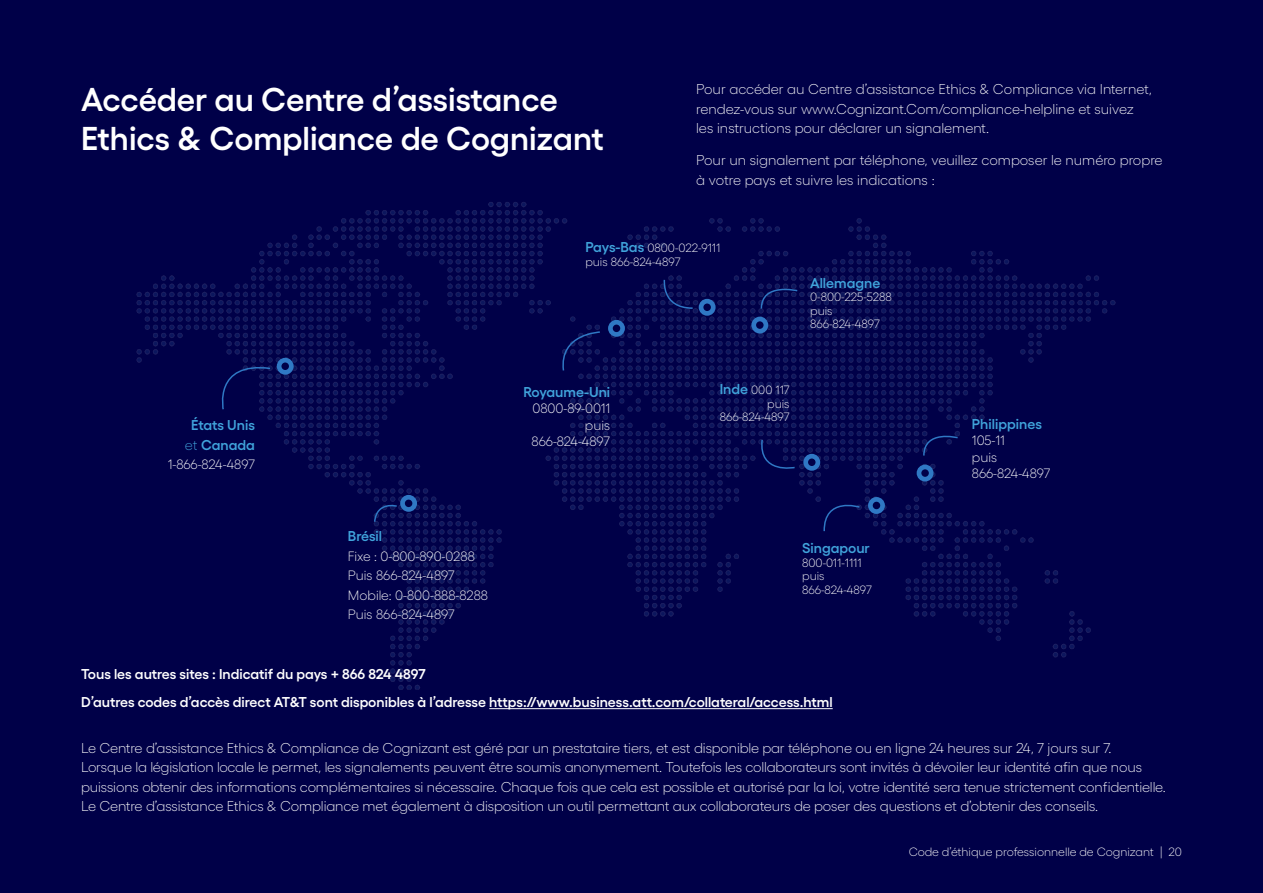
<style>
.page{position:relative;width:1263px;height:893px;background:#000048}
.page>*{position:absolute;margin:0;border:0;box-sizing:border-box;transform-origin:0 0}
.t1{font:600 33px/39px "Gellix";color:#fff}
.t2{font:300 14.25px/19.5px "Gellix";letter-spacing:-.01em;color:#fff}
.t3{font:600 14.25px "Gellix";color:#fff}
.t4{font:600 14.25px/19.5px "Gellix";color:#40a3db;text-align:center}
.t5{font:300 13.5px/16.5px "Gellix";color:#fff;text-align:right}
.Folio_left_8_10{font:300 12px/13.5px "Gellix";color:#fff}
.s1{font-weight:300}
.s2{font-weight:600;font-size:14.25px;color:#40a3db}
</style>
<div class="page">
<img style="left:136px;top:202px;width:980px;height:508px">
<hr style="left:489px;top:708px;width:344px;height:1px;background:#fff">
<svg style="left:220px;top:365px;width:52px;height:46px"></svg>
<svg style="left:561px;top:331px;width:40px;height:41px"></svg>
<div style="left:277px;top:358px;width:17px;height:17px;background:#2f78c4;border-radius:50%"></div>
<div style="left:608px;top:320px;width:17px;height:17px;background:#2f78c4;border-radius:50%"></div>
<div style="left:699px;top:299px;width:17px;height:17px;background:#2f78c4;border-radius:50%"></div>
<div style="left:751px;top:317px;width:17px;height:17px;background:#2f78c4;border-radius:50%"></div>
<div style="left:803px;top:454px;width:17px;height:17px;background:#2f78c4;border-radius:50%"></div>
<svg style="left:868px;top:497px;width:17px;height:17px"></svg>
<div style="left:917px;top:465px;width:16px;height:16px;background:#2f78c4;border-radius:50%"></div>
<div style="left:281px;top:362px;width:8px;height:8px;background:#000048;border-radius:50%"></div>
<div style="left:400px;top:495px;width:17px;height:17px;background:#2f78c4;border-radius:50%"></div>
<div style="left:405px;top:500px;width:7px;height:7px;background:#000048;border-radius:50%"></div>
<div style="left:613px;top:325px;width:7px;height:7px;background:#000048;border-radius:50%"></div>
<div style="left:703px;top:304px;width:8px;height:7px;background:#000048;border-radius:50%"></div>
<div style="left:756px;top:321px;width:7px;height:8px;background:#000048;border-radius:50%"></div>
<div style="left:808px;top:458px;width:7px;height:8px;background:#000048;border-radius:50%"></div>
<div style="left:873px;top:502px;width:7px;height:7px;background:#000048;border-radius:50%"></div>
<div style="left:921px;top:469px;width:8px;height:8px;background:#000048;border-radius:50%"></div>
<svg style="left:662px;top:278px;width:32px;height:32px"></svg>
<svg style="left:760px;top:287px;width:39px;height:23px"></svg>
<svg style="left:922px;top:434px;width:37px;height:23px"></svg>
<svg style="left:758px;top:438px;width:38px;height:34px"></svg>
<svg style="left:373px;top:502px;width:25px;height:21px"></svg>
<svg style="left:823px;top:503px;width:38px;height:30px"></svg>
<p class="t1" style="left:81px;top:77px;width:524px">Accéder au Centre d’assistance<br>Ethics &amp; Compliance de Cognizant</p>
<p class="t2" style="left:696px;top:78px;width:457px">Pour accéder au Centre d’assistance Ethics &amp; Compliance via Internet, rendez-vous sur www.Cognizant.Com/compliance-helpline et suivez les instructions pour déclarer un signalement.</p>
<p class="t2" style="left:696px;top:149px;width:468px">Pour un signalement par téléphone, veuillez composer le numéro propre à votre pays et suivre les indications :</p>
<p class="t4" style="left:185px;top:414px;width:71px">États Unis <span class="s1">et</span> Canada</p>
<p class="t5" style="left:168px;top:455px;width:89px">1-866-824-4897</p>
<p class="t4" style="left:348px;top:525px;width:36px">Brésil</p>
<p class="t5" style="left:348px;top:547px;width:128px">Fixe : 0-800-890-0288</p>
<p class="t5" style="left:348px;top:566px;width:108px">Puis 866-824-4897</p>
<p class="t5" style="left:348px;top:586px;width:142px">Mobile: 0-800-888-8288</p>
<p class="t5" style="left:348px;top:605px;width:108px">Puis 866-824-4897</p>
<p class="Folio_left_8_10" style="left:585px;top:240px;width:136px"><span class="s2">Pays-Bas</span> 0800-022-9111 puis 866-824-4897</p>
<p class="t4" style="left:810px;top:271px;width:72px">Allemagne</p>
<p class="Folio_left_8_10" style="left:810px;top:289px;width:83px">0-800-225-5288 puis<br>866-824-4897</p>
<p class="t4" style="left:523px;top:380px;width:88px">Royaume-Uni</p>
<p class="t5" style="left:532px;top:399px;width:80px">0800-89-0011 puis<br>866-824-4897</p>
<p class="Folio_left_8_10" style="left:720px;top:382px;width:71px;text-align:right"><span class="s2">Inde</span> 000 117 puis<br>866-824-4897</p>
<p class="t4" style="left:802px;top:537px;width:69px">Singapour</p>
<p class="Folio_left_8_10" style="left:802px;top:555px;width:71px">800-011-1111 puis<br>866-824-4897</p>
<p class="t3" style="left:81px;top:663px;width:346px">Tous les autres sites : Indicatif du pays + 866 824 4897</p>
<p class="t3" style="left:81px;top:691px;width:753px">D’autres codes d’accès direct AT&amp;T sont disponibles à l’adresse https://www.business.att.com/collateral/access.html</p>
<p class="t4" style="left:972px;top:412px;width:71px">Philippines</p>
<p class="t5" style="left:972px;top:431px;width:80px;text-align:left">105-11<br>puis<br>866-824-4897</p>
<p class="t2" style="left:81px;top:737px;width:1086px">Le Centre d’assistance Ethics &amp; Compliance de Cognizant est géré par un prestataire tiers, et est disponible par téléphone ou en ligne 24 heures sur 24, 7 jours sur 7.<br>Lorsque la législation locale le permet, les signalements peuvent être soumis anonymement. Toutefois les collaborateurs sont invités à dévoiler leur identité afin que nous puissions obtenir des informations complémentaires si nécessaire. Chaque fois que cela est possible et autorisé par la loi, votre identité sera tenue strictement confidentielle.<br>Le Centre d’assistance Ethics &amp; Compliance met également à disposition un outil permettant aux collaborateurs de poser des questions et d’obtenir des conseils.</p>
<p class="Folio_left_8_10" style="left:909px;top:844px;width:275px">Code d’éthique professionnelle de Cognizant | 20</p>
</div>
